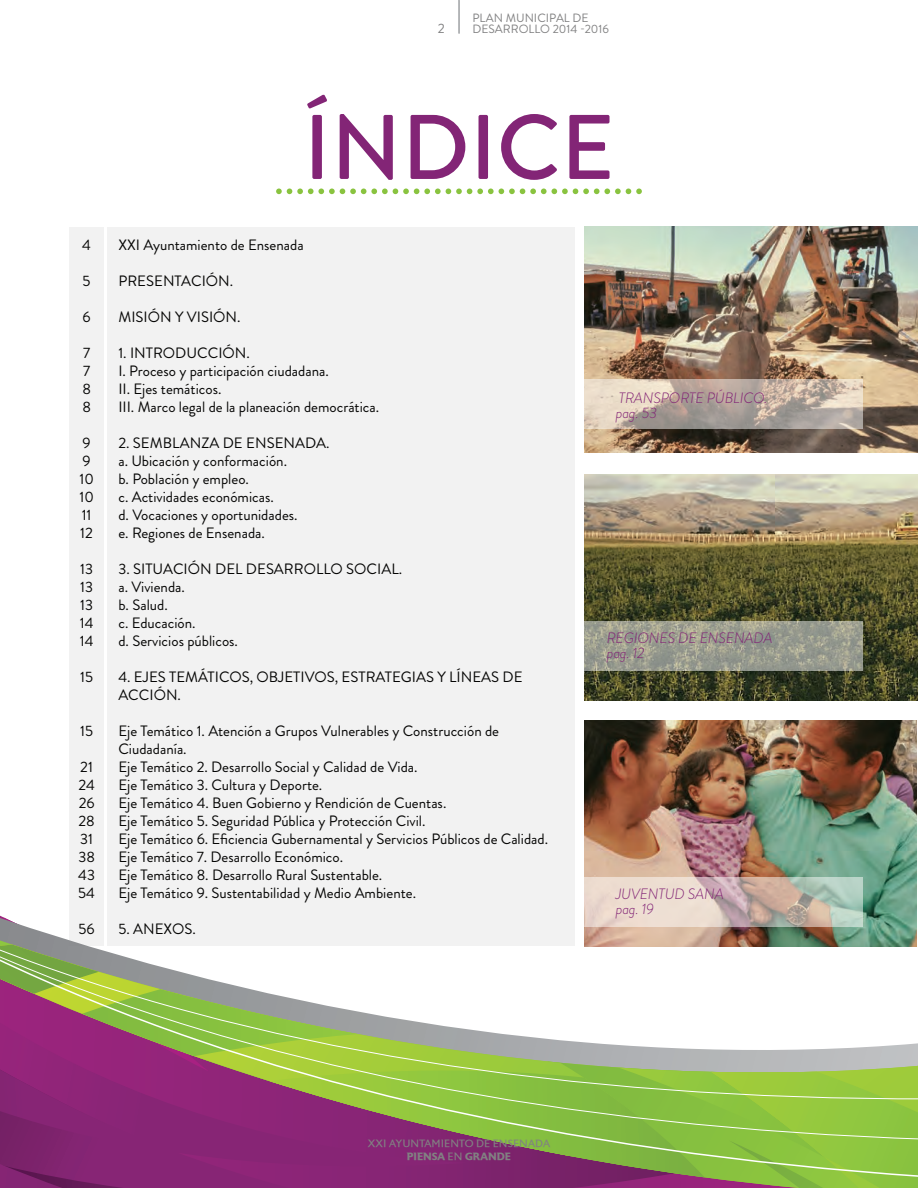
<style>
.page{position:relative;width:918px;height:1188px;background:#fff}
.page>*{position:absolute;margin:0;border:0;box-sizing:border-box;transform-origin:0 0}
.t1{font:500 91.5px "Brandon Grotesque";color:#832576}
.t2{font:15px/18px "Brandon Grotesque";color:#050504}
.t3{font:italic 300 15px/15px "Brandon Grotesque";letter-spacing:-.01em;color:#832576}
.t4{font:13.5px "Brandon Grotesque";color:#818182}
.t5{font:12px/11.4px "Brandon Grotesque";color:#818182}
.t6{font:10.5px/12.6px "Astoria Roman";color:#818182;text-align:center}
.s1{font-family:"Astoria";font-weight:700}
</style>
<div class="page">
<svg style="left:0;top:916px;width:918px;height:272px;background:#935c7c"></svg>
<svg style="left:0;top:1140px;width:918px;height:38px;background:#865c62"></svg>
<svg style="left:0;top:1100px;width:918px;height:40px;background:#8b7c5a"></svg>
<svg style="left:0;top:944px;width:918px;height:156px"></svg>
<svg style="left:276px;top:189px;width:366px;height:5px"></svg>
<div style="left:107px;top:227px;width:468px;height:718px;background:#f2f2f2"></div>
<div style="left:70px;top:227px;width:34px;height:718px;background:#f2f2f2"></div>
<img style="left:584px;top:227px;width:333px;height:226px">
<img style="left:584px;top:475px;width:333px;height:226px">
<img style="left:584px;top:721px;width:332px;height:226px">
<svg style="left:584px;top:380px;width:278px;height:49px;background:#c0b3a7"></svg>
<svg style="left:584px;top:621px;width:278px;height:49px;background:#9c9e90"></svg>
<svg style="left:584px;top:877px;width:278px;height:50px;background:#d2c6bb"></svg>
<hr style="left:458px;top:0;width:2px;height:34px;background:#a3a5a8">
<p class="t4" style="left:438px;top:19px;width:9px">2</p>
<p class="t5" style="left:472px;top:12px;width:138px">PLAN MUNICIPAL DE<br>DESARROLLO 2014 -2016</p>
<p class="t1" style="left:304px;top:84px;width:312px">ÍNDICE</p>
<p class="t2" style="left:82px;top:237px;width:10px">4</p>
<p class="t2" style="left:83px;top:273px;width:9px">5</p>
<p class="t2" style="left:83px;top:309px;width:10px">6</p>
<p class="t2" style="left:82px;top:345px;width:10px;text-align:justify">7<br>7<br>8<br>8</p>
<p class="t2" style="left:79px;top:435px;width:16px">9<br>9<br>10<br>10<br>11<br>12</p>
<p class="t2" style="left:80px;top:561px;width:15px;text-align:justify">13<br>13<br>13<br>14<br>14</p>
<p class="t2" style="left:80px;top:669px;width:14px">15</p>
<p class="t2" style="left:80px;top:723px;width:14px">15</p>
<p class="t2" style="left:78px;top:759px;width:18px">21<br>24<br>26<br>28<br>31<br>38<br>43<br>54</p>
<p class="t2" style="left:79px;top:921px;width:18px">56</p>
<p class="t2" style="left:118px;top:237px;width:187px">XXI Ayuntamiento de Ensenada</p>
<p class="t2" style="left:118px;top:273px;width:116px">PRESENTACIÓN.</p>
<p class="t2" style="left:118px;top:309px;width:124px">MISIÓN Y VISIÓN.</p>
<p class="t2" style="left:118px;top:345px;width:262px">1. INTRODUCCIÓN.<br>I. Proceso y participación ciudadana.<br>II. Ejes temáticos.<br>III. Marco legal de la planeación democrática.</p>
<p class="t2" style="left:118px;top:435px;width:213px">2. SEMBLANZA DE ENSENADA. a. Ubicación y conformación.<br>b. Población y empleo.<br>c. Actividades económicas.<br>d. Vocaciones y oportunidades.<br>e. Regiones de Ensenada.</p>
<p class="t2" style="left:118px;top:561px;width:285px">3. SITUACIÓN DEL DESARROLLO SOCIAL. a. Vivienda.<br>b. Salud.<br>c. Educación.<br>d. Servicios públicos.</p>
<p class="t2" style="left:118px;top:669px;width:406px">4. EJES TEMÁTICOS, OBJETIVOS, ESTRATEGIAS Y LÍNEAS DE<br>ACCIÓN.</p>
<p class="t2" style="left:118px;top:723px;width:431px">Eje Temático 1. Atención a Grupos Vulnerables y Construcción de Ciudadanía.<br>Eje Temático 2. Desarrollo Social y Calidad de Vida.<br>Eje Temático 3. Cultura y Deporte.<br>Eje Temático 4. Buen Gobierno y Rendición de Cuentas.<br>Eje Temático 5. Seguridad Pública y Protección Civil.<br>Eje Temático 6. Eficiencia Gubernamental y Servicios Públicos de Calidad.<br>Eje Temático 7. Desarrollo Económico.<br>Eje Temático 8. Desarrollo Rural Sustentable.<br>Eje Temático 9. Sustentabilidad y Medio Ambiente.</p>
<p class="t2" style="left:118px;top:921px;width:79px">5. ANEXOS.</p>
<p class="t3" style="left:616px;top:390px;width:153px">TRANSPORTE PÚBLICO. pag. 53</p>
<p class="t3" style="left:607px;top:631px;width:167px">REGIONES DE ENSENADA pag. 12</p>
<p class="t3" style="left:616px;top:886px;width:109px">JUVENTUD SANA pag. 19</p>
<p class="t6" style="left:368px;top:1138px;width:184px">XXI AYUNTAMIENTO DE ENSENADA<br><span class="s1">PIENSA</span> EN <span class="s1">GRANDE</span></p>
</div>
